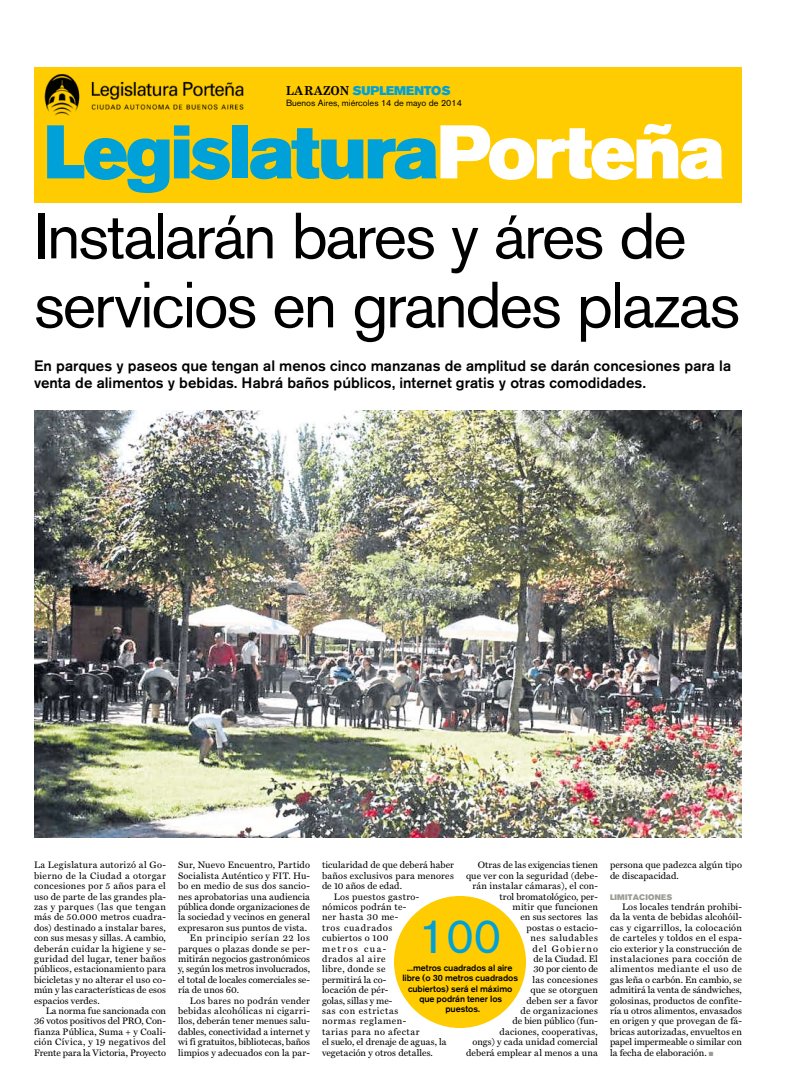
<style>
.page{position:relative;width:802px;height:1088px;background:#fff}
.page>*{position:absolute;margin:0;border:0;box-sizing:border-box;transform-origin:0 0}
.t1{font:75px "Akzidenz Grotesk BE Super";letter-spacing:-.03em;color:#00a0d9}
.t2{font:64.5px/69px "Akzidenz Grotesk BE";letter-spacing:-.035em;color:#000}
.t3{font:48px "Akzidenz Grotesk BE";color:#00a0d9}
.t4{font:500 15px/17px "Akzidenz Grotesk BE";color:#000}
.t5{font:12.5px "Akzidenz Grotesk BE Super";color:#00a0d9}
.t6{font:9.4px/10.4px "Miller Text Roman";letter-spacing:.015em;color:#000;text-align:justify}
.t7{font:9.4px "Miller Text Roman";letter-spacing:-.005em;color:#000}
.t8{font:9.4px "Miller Text Roman";letter-spacing:.04em;color:#000}
.t9{font:9.4px "Miller Text Roman";letter-spacing:.06em;color:#000}
.t10{font:9.4px "Miller Text Roman";letter-spacing:-.01em;color:#000}
.t11{font:9.4px "Miller Text Roman";letter-spacing:.065em;color:#000}
.t12{font:9.4px "Miller Text Roman";letter-spacing:.07em;color:#000}
.t13{font:9.4px "Miller Text Roman";letter-spacing:.045em;color:#000}
.t14{font:9.4px "Miller Text Roman";letter-spacing:.08em;color:#000}
.t15{font:9.4px "Miller Text Roman";letter-spacing:.16em;color:#000}
.t16{font:500 9px/10.4px "Akzidenz Grotesk BE";letter-spacing:-.01em;color:#000;text-align:center}
.t17{font:9px "Akzidenz Grotesk BE";color:#000}
.t18{font:8px "Akzidenz Grotesk BE Super";letter-spacing:.025em;color:#9c9c94}
.s1{font-family:"Clarion";font-weight:700;font-size:12px;color:#000}
.s2{color:#fff}
.s3{color:#9c9c94}
</style>
<div class="page">
<div style="left:34px;top:67px;width:708px;height:135px;background:#fecc00"></div>
<img style="left:44px;top:74px;width:200px;height:42px">
<img style="left:34px;top:410px;width:708px;height:427px">
<div style="left:394px;top:896px;width:132px;height:132px;background:#fecc00;border-radius:50%"></div>
<h3 class="t5" style="left:286px;top:83px;width:111px"><span class="s1">LARAZON</span> SUPLEMEN</h3>
<h3 class="t5" style="left:424px;top:83px;width:18px">TOS</h3>
<p class="t17" style="left:286px;top:97px;width:178px">Buenos Aires, miércoles 14 de mayo de 2014</p>
<h1 class="t1" style="left:44px;top:109px;width:682px">Legislatura<span class="s2">Porteña</span></h1>
<h2 class="t2" style="left:34px;top:201px;width:708px">Instalarán bares y áres de servicios en grandes plazas</h2>
<h3 class="t4" style="left:34px;top:357px;width:699px">En parques y paseos que tengan al menos cinco manzanas de amplitud se darán concesiones para la venta de alimentos y bebidas. Habrá baños públicos, internet gratis y otras comodidades.</h3>
<p class="t6" style="left:34px;top:860px;width:134px">La Legislatura autorizó al Go&shy;bierno de la Ciudad a otorgar concesiones por 5 años para el uso de parte de las grandes pla&shy;zas y parques (las que tengan más de 50.000 metros cuadra&shy;dos) destinado a instalar bares, con sus mesas y sillas. A cambio, deberán cuidar la higiene y se&shy;guridad del lugar, tener baños públicos, estacionamiento para bicicletas y no alterar el uso co&shy;mún y las características de esos espacios verdes.</p>
<p class="t6" style="left:34px;top:1005px;width:134px;text-indent:12px">La norma fue sancionada con 36 votos positivos del PRO, Con&shy;fianza Pública, Suma + y Coali&shy;ción Cívica, y 19 negativos del Frente para la Victoria, Proyecto</p>
<p class="t6" style="left:178px;top:860px;width:133px">Sur, Nuevo Encuentro, Partido</p>
<p class="t6" style="left:178px;top:870px;width:134px">Socialista Auténtico y FIT. Hu-</p>
<p class="t6" style="left:178px;top:880px;width:134px">bo en medio de sus dos sancio-</p>
<p class="t6" style="left:178px;top:891px;width:134px">nes aprobatorias una audiencia</p>
<p class="t10" style="left:178px;top:901px;width:134px">pública donde organizaciones de</p>
<p class="t6" style="left:178px;top:912px;width:134px">la sociedad y vecinos en general</p>
<p class="t6" style="left:178px;top:922px;width:131px">expresaron sus puntos de vista.</p>
<p class="t9" style="left:190px;top:932px;width:122px">En principio serían 22 los</p>
<p class="t6" style="left:178px;top:943px;width:134px">parques o plazas donde se per-</p>
<p class="t6" style="left:178px;top:953px;width:133px">mitirán negocios gastronómicos</p>
<p class="t6" style="left:178px;top:964px;width:134px">y, según los metros involucrados,</p>
<p class="t7" style="left:178px;top:974px;width:134px">el total de locales comerciales se-</p>
<p class="t6" style="left:178px;top:984px;width:63px">ría de unos 60.</p>
<p class="t6" style="left:190px;top:995px;width:122px">Los bares no podrán vender</p>
<p class="t8" style="left:178px;top:1005px;width:134px">bebidas alcohólicas ni cigarri-</p>
<p class="t7" style="left:178px;top:1015px;width:134px">llos, deberán tener menues salu-</p>
<p class="t6" style="left:178px;top:1026px;width:134px">dables, conectividad a internet y</p>
<p class="t7" style="left:178px;top:1036px;width:133px">wi fi gratuitos, bibliotecas, baños</p>
<p class="t6" style="left:178px;top:1047px;width:134px">limpios y adecuados con la par-</p>
<p class="t6" style="left:466px;top:860px;width:134px;text-align:right">Otras de las exigencias tienen que ver con la seguridad (debe&shy;rán instalar cámaras), el con&shy;trol bromatológico, per-<br>mitir que funcionen<br>en sus sectores las<br>postas o estacio-<br>nes saludables<br>del Gobierno<br>de la Ciudad. El<br>30 por ciento de<br>las concesiones<br>que se otorguen<br>deben ser a favor<br>de organizaciones<br>de bien público (fun-<br>daciones, cooperativas,<br>ongs) y cada unidad comercial deberá emplear al menos a una</p>
<p class="t6" style="left:322px;top:860px;width:134px">ticularidad de que deberá haber</p>
<p class="t6" style="left:322px;top:870px;width:133px">baños exclusivos para menores</p>
<p class="t6" style="left:322px;top:880px;width:82px">de 10 años de edad.</p>
<p class="t8" style="left:334px;top:890px;width:87px">Los puestos gastro-</p>
<p class="t6" style="left:322px;top:901px;width:86px">nómicos podrán te-</p>
<p class="t13" style="left:322px;top:911px;width:78px">ner hasta 30 me-</p>
<p class="t14" style="left:322px;top:922px;width:72px">tros cuadrados</p>
<p class="t6" style="left:322px;top:932px;width:68px">cubiertos o 100</p>
<p class="t15" style="left:322px;top:942px;width:66px">metros cua-</p>
<p class="t11" style="left:322px;top:953px;width:65px">drados al aire</p>
<p class="t6" style="left:322px;top:964px;width:65px">libre, donde se</p>
<p class="t6" style="left:322px;top:974px;width:66px">permitirá la co-</p>
<p class="t6" style="left:322px;top:984px;width:68px">locación de pér-</p>
<p class="t7" style="left:322px;top:994px;width:72px">golas, sillas y me-</p>
<p class="t12" style="left:322px;top:1005px;width:78px">sas con estrictas</p>
<p class="t11" style="left:322px;top:1015px;width:86px">normas reglamen-</p>
<p class="t9" style="left:322px;top:1026px;width:99px">tarias para no afectar</p>
<p class="t6" style="left:322px;top:1036px;width:126px">el suelo, el drenaje de aguas, la</p>
<p class="t6" style="left:322px;top:1047px;width:113px">vegetación y otros detalles.</p>
<h3 class="t3" style="left:419px;top:907px;width:84px">100</h3>
<p class="t16" style="left:402px;top:962px;width:117px">...metros cuadrados al aire libre (o 30 metros cuadrados cubiertos) será el máximo que podrán tener los puestos.</p>
<p class="t6" style="left:610px;top:860px;width:133px">persona que padezca algún tipo de discapacidad.</p>
<p class="t18" style="left:610px;top:892px;width:42px">LIMITACIONES</p>
<p class="t6" style="left:610px;top:901px;width:134px;text-indent:12px">Los locales tendrán prohibi&shy;da la venta de bebidas alcohóil&shy;cas y cigarrillos, la colocación de carteles y toldos en el espa&shy;cio exterior y la construcción de instalaciones para cocción de alimentos mediante el uso de gas leña o carbón. En cambio, se admitirá la venta de sándwiches, golosinas, productos de confite&shy;ría u otros alimentos, envasados en origen y que provegan de fá&shy;bricas autorizadas, envueltos en papel impermeable o similar con la fecha de elaboración. <span class="s3">■</span></p>
</div>
